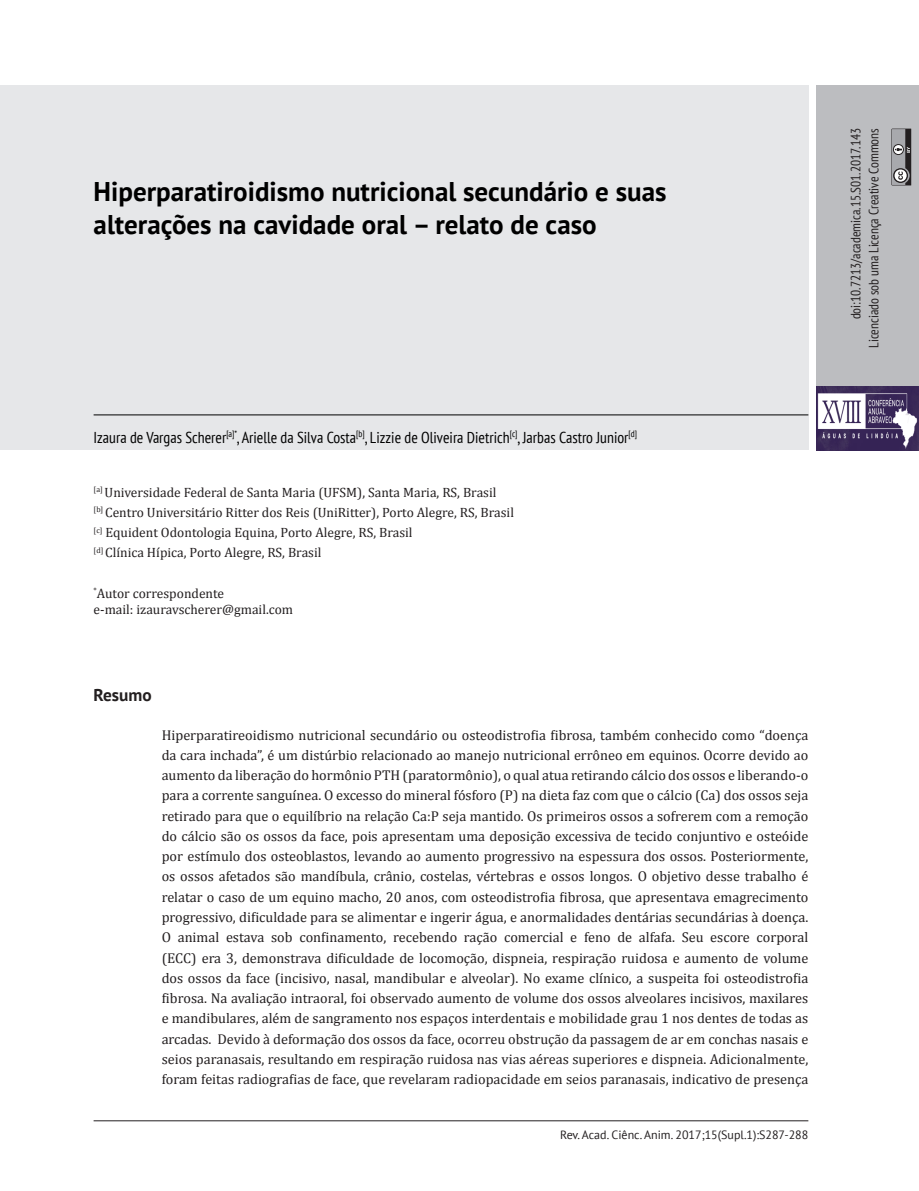
<style>
.page{position:relative;width:919px;height:1191px;background:#fff}
.page>*{position:absolute;margin:0;border:0;box-sizing:border-box;transform-origin:0 0}
.Título_Artigo{font:700 27px/33px "PT Sans";color:#000}
.t1{font:700 17.25px "PT Sans";color:#231f20}
.Nomes_-_Autores{font:condensed 15.75px "PT Sans";color:#000}
.Texto_-_Resumo{font:14.25px/20.2px "Cambria";color:#231f20;text-align:justify}
.Corpo_de_texto_-_Rec{font:13.5px "Cambria";color:#231f20}
.t2{font:condensed 13.5px/18px "PT Sans";color:#231f20;text-align:right}
.Rodapé{font:12px "PT Sans";color:#231f20}
</style>
<div class="page">
<hr style="left:94px;top:1120px;width:714px;height:1px;background:#231f20">
<div style="left:0;top:85px;width:808px;height:365px;background:#e6e7e9"></div>
<div style="left:816px;top:85px;width:102px;height:365px;background:#bcbdc0"></div>
<svg style="left:891px;top:129px;width:20px;height:56px"></svg>
<img style="left:816px;top:387px;width:102px;height:63px">
<hr style="left:94px;top:414px;width:714px;height:1px;background:#000">
<p class="Título_Artigo" style="left:94px;top:174px;width:574px">Hiperparatiroidismo nutricional secundário e suas alterações na cavidade oral – relato de caso</p>
<p class="Nomes_-_Autores" style="left:94px;top:427px;width:545px">Izaura de Vargas Scherer<sup>[a]*</sup>, Arielle da Silva Costa<sup>[b]</sup>, Lizzie de Oliveira Dietrich<sup>[c]</sup>, Jarbas Castro Junior<sup>[d]</sup></p>
<p class="Corpo_de_texto_-_Rec" style="left:94px;top:484px;width:404px"><sup>[a]</sup> Universidade Federal de Santa Maria (UFSM), Santa Maria, RS, Brasil</p>
<p class="Corpo_de_texto_-_Rec" style="left:94px;top:504px;width:422px"><sup>[b]</sup> Centro Universitário Ritter dos Reis (UniRitter), Porto Alegre, RS, Brasil</p>
<p class="Corpo_de_texto_-_Rec" style="left:94px;top:524px;width:320px"><sup>[c]</sup> Equident Odontologia Equina, Porto Alegre, RS, Brasil</p>
<p class="Corpo_de_texto_-_Rec" style="left:94px;top:545px;width:229px"><sup>[d]</sup> Clínica Hípica, Porto Alegre, RS, Brasil</p>
<p class="Corpo_de_texto_-_Rec" style="left:94px;top:585px;width:132px"><sup>*</sup>Autor correspondente</p>
<p class="Corpo_de_texto_-_Rec" style="left:94px;top:602px;width:201px">e-mail: izauravscherer@gmail.com</p>
<p class="t1" style="left:94px;top:683px;width:60px">Resumo</p>
<p class="Texto_-_Resumo" style="left:162px;top:724px;width:648px">Hiperparatireoidismo nutricional secundário ou osteodistrofia fibrosa, também conhecido como “doença da cara inchada”, é um distúrbio relacionado ao manejo nutricional errôneo em equinos. Ocorre devido ao aumento da liberação do hormônio PTH (paratormônio), o qual atua retirando cálcio dos ossos e liberando-o para a corrente sanguínea. O excesso do mineral fósforo (P) na dieta faz com que o cálcio (Ca) dos ossos seja retirado para que o equilíbrio na relação Ca:P seja mantido. Os primeiros ossos a sofrerem com a remoção do cálcio são os ossos da face, pois apresentam uma deposição excessiva de tecido conjuntivo e osteóide por estímulo dos osteoblastos, levando ao aumento progressivo na espessura dos ossos. Posteriormente, os ossos afetados são mandíbula, crânio, costelas, vértebras e ossos longos. O objetivo desse trabalho é relatar o caso de um equino macho, 20 anos, com osteodistrofia fibrosa, que apresentava emagrecimento progressivo, dificuldade para se alimentar e ingerir água, e anormalidades dentárias secundárias à doença.<br>O animal estava sob confinamento, recebendo ração comercial e feno de alfafa. Seu escore corporal (ECC) era 3, demonstrava dificuldade de locomoção, dispneia, respiração ruidosa e aumento de volume dos ossos da face (incisivo, nasal, mandibular e alveolar). No exame clínico, a suspeita foi osteodistrofia fibrosa. Na avaliação intraoral, foi observado aumento de volume dos ossos alveolares incisivos, maxilares e mandibulares, além de sangramento nos espaços interdentais e mobilidade grau 1 nos dentes de todas as arcadas. Devido à deformação dos ossos da face, ocorreu obstrução da passagem de ar em conchas nasais e seios paranasais, resultando em respiração ruidosa nas vias aéreas superiores e dispneia. Adicionalmente, foram feitas radiografias de face, que revelaram radiopacidade em seios paranasais, indicativo de presença</p>
<p class="Rodapé" style="left:560px;top:1126px;width:250px">Rev. Acad. Ciênc. Anim. 2017;15(Supl.1):S287-288</p>
<p class="t2" style="left:846px;top:348px;width:221px;rotate:-90deg">doi:10.7213/academica.15.S01.2017.143<br>Licenciado sob uma Licença Creative Commons</p>
</div>
